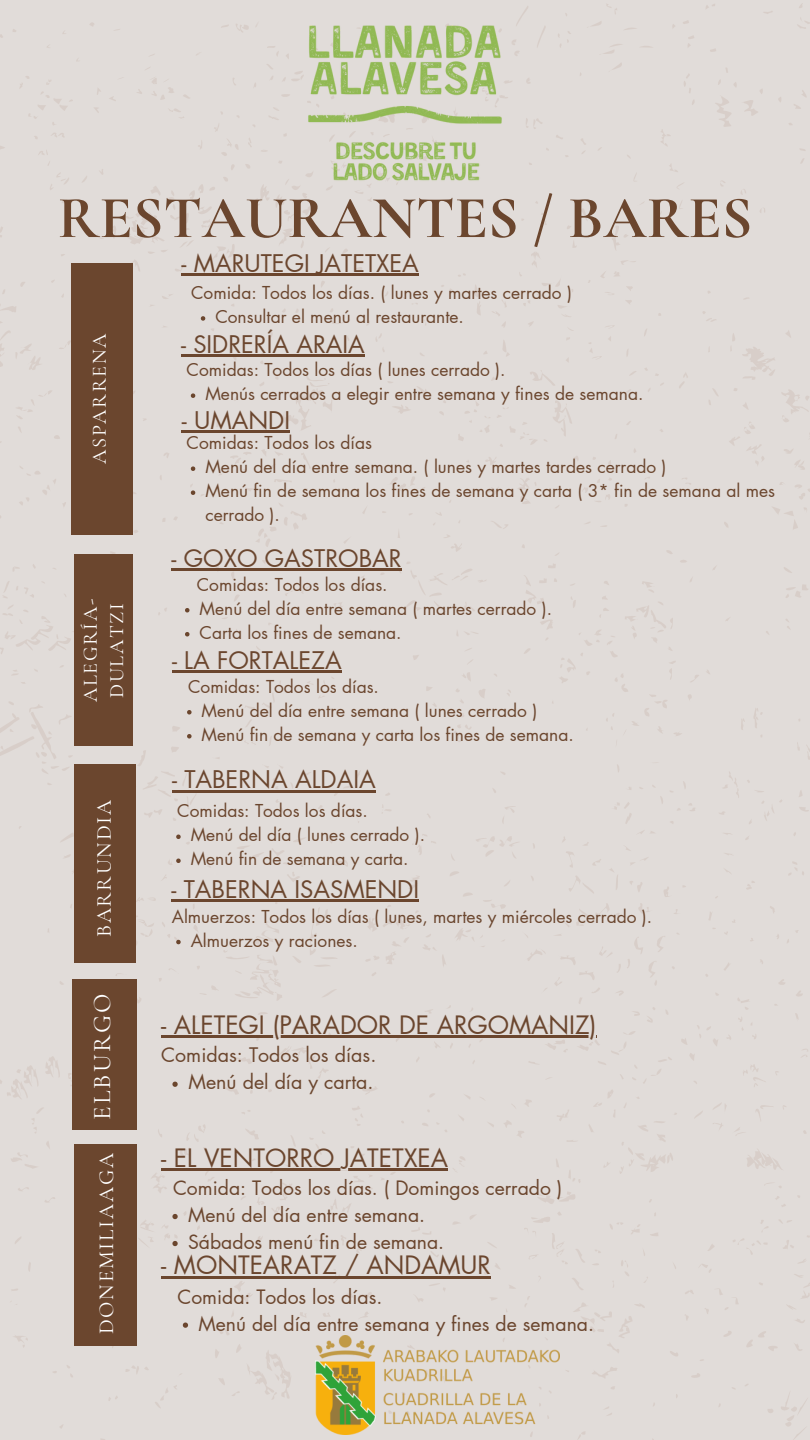
<style>
.page{position:relative;width:810px;height:1440px;background:#e1dcd9}
.page>*{position:absolute;margin:0;border:0;box-sizing:border-box;transform-origin:0 0}
.t1{font:700 60px "Cormorant Garamond";color:#6b462e}
.t2{font:25.3px "Cormorant Garamond";letter-spacing:.085em;color:#fff}
.t3{font:24.8px "Futura LT Pro";color:#6b462e}
.t4{font:23.8px "Futura LT Pro";color:#6b462e}
.t5{font:21.3px "Cormorant Garamond";letter-spacing:.085em;color:#fff}
.t6{font:20.3px/26.2px "Cormorant Garamond";letter-spacing:.085em;color:#fff}
.t7{font:19.6px/27px "Futura LT Pro";color:#6b462e;text-align:right}
.t8{font:19.4px/27px "Futura LT Pro";color:#6b462e}
.t9{font:17.4px/24px "Futura LT Pro";color:#6b462e}
</style>
<div class="page">
<div style="left:72px;top:263px;width:61px;height:271px;background:#6b462e"></div>
<img style="left:286px;top:0;width:237px;height:221px">
<div style="left:74px;top:764px;width:61px;height:199px;background:#6b462e"></div>
<div style="left:72px;top:980px;width:64px;height:150px;background:#6b462e"></div>
<div style="left:74px;top:1144px;width:62px;height:202px;background:#6b462e"></div>
<img style="left:316px;top:1335px;width:243px;height:100px">
<hr style="left:161px;top:1276px;width:330px;height:2px;background:#6b462e">
<hr style="left:161px;top:1035px;width:436px;height:2px;background:#6b462e">
<hr style="left:172px;top:790px;width:204px;height:2px;background:#6b462e">
<hr style="left:182px;top:430px;width:108px;height:2px;background:#6b462e">
<hr style="left:181px;top:355px;width:184px;height:2px;background:#6b462e">
<svg style="left:191px;top:393px;width:4px;height:5px"></svg>
<svg style="left:191px;top:466px;width:4px;height:5px"></svg>
<svg style="left:191px;top:490px;width:4px;height:5px"></svg>
<svg style="left:176px;top:835px;width:5px;height:4px"></svg>
<svg style="left:176px;top:859px;width:5px;height:4px"></svg>
<svg style="left:172px;top:1082px;width:6px;height:5px"></svg>
<svg style="left:183px;top:1323px;width:5px;height:5px"></svg>
<div style="left:74px;top:554px;width:59px;height:191px;background:#6b462e"></div>
<hr style="left:172px;top:569px;width:230px;height:2px;background:#6b462e">
<svg style="left:185px;top:608px;width:5px;height:4px"></svg>
<svg style="left:185px;top:632px;width:5px;height:4px"></svg>
<hr style="left:172px;top:671px;width:170px;height:2px;background:#6b462e">
<svg style="left:187px;top:710px;width:5px;height:5px"></svg>
<svg style="left:187px;top:734px;width:5px;height:5px"></svg>
<hr style="left:172px;top:899px;width:247px;height:2px;background:#6b462e">
<svg style="left:176px;top:940px;width:5px;height:4px"></svg>
<hr style="left:182px;top:274px;width:237px;height:2px;background:#6b462e">
<svg style="left:201px;top:316px;width:4px;height:5px"></svg>
<hr style="left:161px;top:1168px;width:287px;height:2px;background:#6b462e">
<svg style="left:172px;top:1214px;width:6px;height:5px"></svg>
<svg style="left:172px;top:1241px;width:6px;height:5px"></svg>
<h1 class="t1" style="left:58px;top:182px;width:696px">RESTAURANTES / BARES</h1>
<p class="t6" style="left:86px;top:464px;width:132px;rotate:-90deg">ASPARRENA</p>
<p class="t6" style="left:77px;top:702px;width:105px;rotate:-90deg">ALEGRÍA-<br>DULATZI</p>
<p class="t5" style="left:91px;top:937px;width:139px;rotate:-90deg">BARRUNDIA</p>
<h2 class="t2" style="left:87px;top:1120px;width:128px;rotate:-90deg">ELBURGO</h2>
<p class="t5" style="left:93px;top:1334px;width:183px;rotate:-90deg">DONEMILIAAGA</p>
<h3 class="t4" style="left:182px;top:253px;width:239px">- MARUTEGI JATETXEA</h3>
<p class="t9" style="left:215px;top:281px;width:358px;text-indent:-24px">Comida: Todos los días. ( lunes y martes cerrado )<br>Consultar el menú al restaurante.</p>
<h3 class="t4" style="left:181px;top:334px;width:185px">- SIDRERÍA ARAIA</h3>
<p class="t9" style="left:205px;top:359px;width:440px;text-indent:-19px">Comidas: Todos los días ( lunes cerrado ).<br>Menús cerrados a elegir entre semana y fines de semana.</p>
<p class="t9" style="left:205px;top:432px;width:571px;text-indent:-19px">Comidas: Todos los días<br>Menú del día entre semana. ( lunes y martes tardes cerrado )<br>Menú fin de semana los fines de semana y carta ( 3* fin de semana al mes cerrado ).</p>
<h3 class="t4" style="left:182px;top:409px;width:110px">- UMANDI</h3>
<h3 class="t4" style="left:172px;top:548px;width:232px">- GOXO GASTROBAR</h3>
<p class="t9" style="left:197px;top:573px;width:357px">Comidas: Todos los días.<br>Menú del día entre semana ( martes cerrado ).<br>Carta los fines de semana.</p>
<h3 class="t4" style="left:172px;top:649px;width:171px">- LA FORTALEZA</h3>
<p class="t9" style="left:202px;top:675px;width:374px;text-indent:-14px">Comidas: Todos los días.<br>Menú del día entre semana ( lunes cerrado )<br>Menú fin de semana y carta los fines de semana.</p>
<h3 class="t4" style="left:172px;top:769px;width:205px">- TABERNA ALDAIA</h3>
<p class="t9" style="left:191px;top:800px;width:236px;text-indent:-13px">Comidas: Todos los días.<br>Menú del día ( lunes cerrado ).<br>Menú fin de semana y carta.</p>
<h3 class="t4" style="left:172px;top:878px;width:249px">- TABERNA ISASMENDI</h3>
<p class="t9" style="left:191px;top:905px;width:463px;text-indent:-19px">Almuerzos: Todos los días ( lunes, martes y miércoles cerrado ).<br>Almuerzos y raciones.</p>
<h3 class="t3" style="left:161px;top:1013px;width:437px">- ALETEGI (PARADOR DE ARGOMANIZ)</h3>
<p class="t7" style="left:161px;top:1042px;width:217px">Comidas: Todos los días.<br>Menú del día y carta.</p>
<h3 class="t3" style="left:161px;top:1146px;width:288px">- EL VENTORRO JATETXEA</h3>
<p class="t8" style="left:188px;top:1175px;width:376px;text-indent:-15px">Comida: Todos los días. ( Domingos cerrado )<br>Menú del día entre semana.<br>Sábados menú fin de semana.</p>
<h3 class="t3" style="left:161px;top:1254px;width:331px">- MONTEARATZ / ANDAMUR</h3>
<p class="t8" style="left:178px;top:1284px;width:206px">Comida: Todos los días.</p>
<p class="t8" style="left:199px;top:1311px;width:397px">Menú del día entre semana y fines de semana.</p>
</div>
